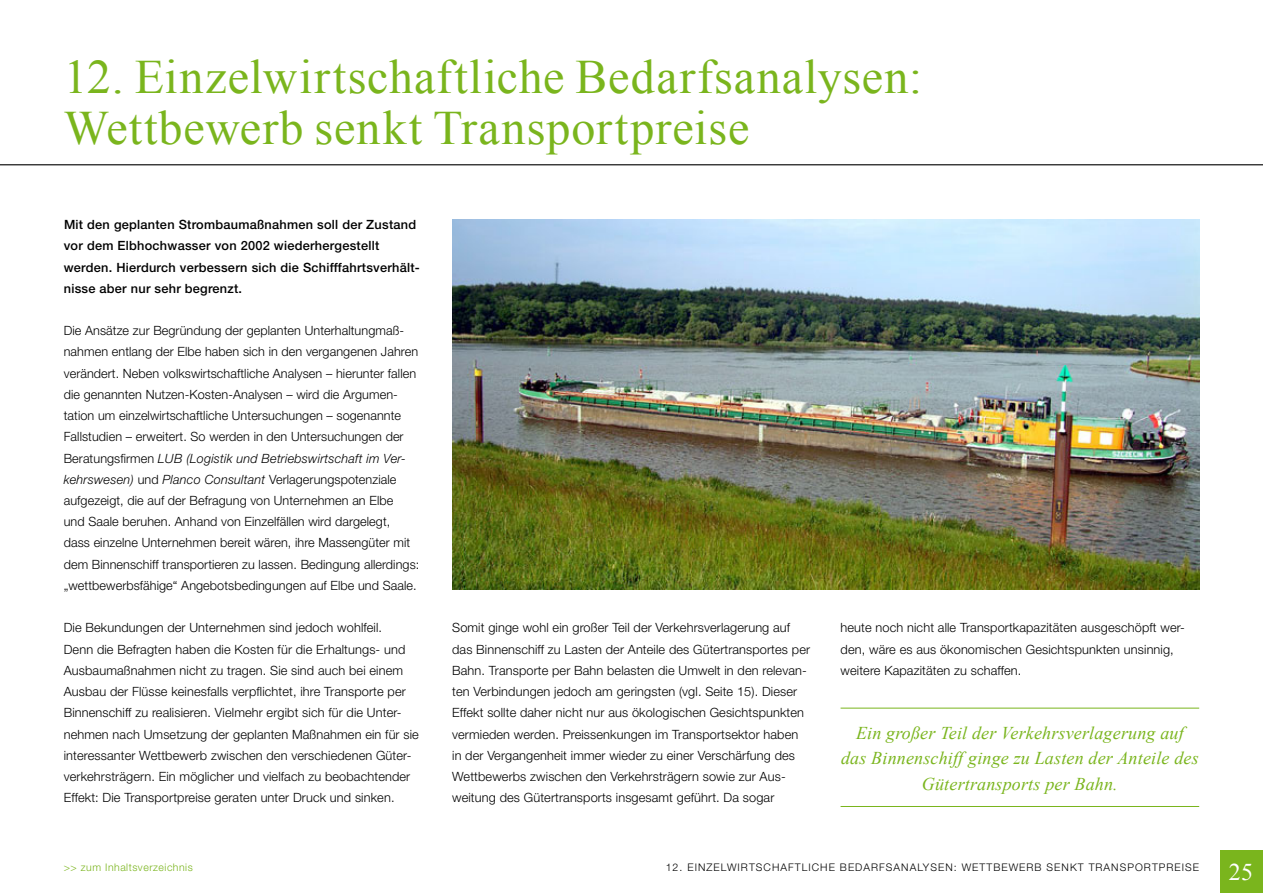
<style>
.page{position:relative;width:1263px;height:893px;background:#fff}
.page>*{position:absolute;margin:0;border:0;box-sizing:border-box;transform-origin:0 0}
.t1{font:48px/51px "Times New Roman";letter-spacing:.02em;color:#7ab51d}
.t2{font:24px "Times New Roman";color:#fff}
.t3{font:italic 18px/25.5px "Times New Roman";letter-spacing:.01em;color:#7ab51d;text-align:center}
.t4{font:300 12.75px/21.3px "Helvetica Neue LT Std";letter-spacing:.01em;color:#000}
.t5{font:500 12.75px/21.3px "Helvetica Neue LT Std";letter-spacing:.02em;color:#000}
.t6{font:300 10.5px "Helvetica Neue LT Std";letter-spacing:.1em;color:#000}
.t7{font:300 10.5px "Helvetica Neue LT Std";letter-spacing:.05em;color:#7ab51d}
.s1{font-style:italic}
</style>
<div class="page">
<hr style="left:840px;top:708px;width:359px;height:1px;background:#7ab51d">
<hr style="left:840px;top:806px;width:359px;height:1px;background:#7ab51d">
<hr style="left:0;top:164px;width:1263px;height:1px;background:#000">
<img style="left:452px;top:220px;width:747px;height:370px">
<div style="left:1220px;top:850px;width:43px;height:43px;background:#7ab51d"></div>
<h1 class="t1" style="left:64px;top:51px;width:860px">12. Einzelwirtschaftliche Bedarfsanalysen:<br>Wettbewerb senkt Transportpreise</h1>
<p class="t5" style="left:64px;top:214px;width:358px">Mit den geplanten Strombaumaßnahmen soll der Zustand vor dem Elbhochwasser von 2002 wiederhergestellt werden. Hierdurch verbessern sich die Schifffahrtsverhält&shy;nisse aber nur sehr begrenzt.</p>
<p class="t4" style="left:64px;top:320px;width:357px">Die Ansätze zur Begründung der geplanten Unterhaltungmaß&shy;nahmen entlang der Elbe haben sich in den vergangenen Jahren verändert. Neben volkswirtschaftliche Analysen – hierunter fallen die genannten Nutzen-Kosten-Analysen – wird die Argumen&shy;tation um einzelwirtschaftliche Untersuchungen – sogenannte Fallstudien – erweitert. So werden in den Untersuchungen der Beratungsfirmen <span class="s1">LUB (Logistik und Betriebswirtschaft im Ver&shy;kehrswesen)</span> und <span class="s1">Planco Consultant</span> Verlagerungspotenziale aufgezeigt, die auf der Befragung von Unternehmen an Elbe<br>und Saale beruhen. Anhand von Einzelfällen wird dargelegt, dass einzelne Unternehmen bereit wären, ihre Massengüter mit dem Binnenschiff transportieren zu lassen. Bedingung allerdings: „wettbewerbsfähige“ Angebotsbedingungen auf Elbe und Saale.</p>
<p class="t4" style="left:64px;top:617px;width:356px">Die Bekundungen der Unternehmen sind jedoch wohlfeil.<br>Denn die Befragten haben die Kosten für die Erhaltungs- und Ausbaumaßnahmen nicht zu tragen. Sie sind auch bei einem Ausbau der Flüsse keinesfalls verpflichtet, ihre Transporte per Binnenschiff zu realisieren. Vielmehr ergibt sich für die Unter&shy;nehmen nach Umsetzung der geplanten Maßnahmen ein für sie interessanter Wettbewerb zwischen den verschiedenen Güter&shy;verkehrsträgern. Ein möglicher und vielfach zu beobachtender Effekt: Die Transportpreise geraten unter Druck und sinken.</p>
<p class="t4" style="left:452px;top:617px;width:359px">Somit ginge wohl ein großer Teil der Verkehrsverlagerung auf das Binnenschiff zu Lasten der Anteile des Gütertransportes per Bahn. Transporte per Bahn belasten die Umwelt in den relevan&shy;ten Verbindungen jedoch am geringsten (vgl. Seite 15). Dieser Effekt sollte daher nicht nur aus ökologischen Gesichtspunkten vermieden werden. Preissenkungen im Transportsektor haben in der Vergangenheit immer wieder zu einer Verschärfung des Wettbewerbs zwischen den Verkehrsträgern sowie zur Aus&shy;weitung des Gütertransports insgesamt geführt. Da sogar</p>
<p class="t4" style="left:840px;top:617px;width:346px">heute noch nicht alle Transportkapazitäten ausgeschöpft wer&shy;den, wäre es aus ökonomischen Gesichtspunkten unsinnig, weitere Kapazitäten zu schaffen.</p>
<h3 class="t3" style="left:841px;top:719px;width:359px">Ein großer Teil der Verkehrsverlagerung auf<br>das Binnenschiff ginge zu Lasten der Anteile des<br>Gütertransports per Bahn.</h3>
<p class="t7" style="left:64px;top:861px;width:131px">&gt;&gt; zum Inhaltsverzeichnis</p>
<p class="t6" style="left:666px;top:861px;width:37px">12. Einze</p>
<p class="t6" style="left:721px;top:861px;width:15px">lwirts</p>
<p class="t6" style="left:764px;top:861px;width:17px">chaft</p>
<p class="t6" style="left:802px;top:861px;width:55px">liche Bedarfsana</p>
<p class="t6" style="left:917px;top:861px;width:22px">lysen</p>
<p class="t6" style="left:954px;top:861px;width:28px">: Wettbewerb</p>
<p class="t6" style="left:1046px;top:861px;width:9px">senkt</p>
<p class="t6" style="left:1089px;top:861px;width:16px">Transportpreise</p>
<h2 class="t2" style="left:1229px;top:856px;width:26px">25</h2>
</div>
